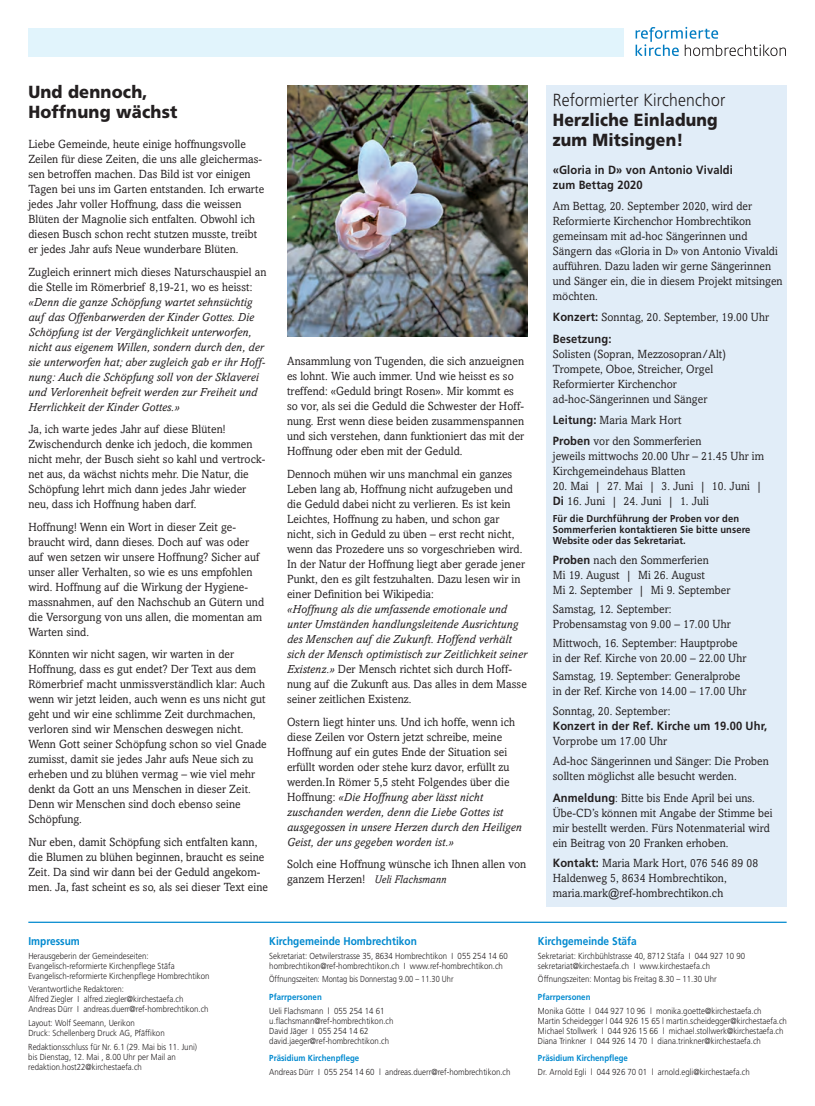
<style>
.page{position:relative;width:815px;height:1106px;background:#fff}
.page>*{position:absolute;margin:0;border:0;box-sizing:border-box;transform-origin:0 0}
.t1{font:900 17.5px/20px "Frutiger";letter-spacing:.01em;color:#231f20;scale:.9 1}
.t2{font:900 17.5px/20px "Frutiger";letter-spacing:.01em;color:#231f20;scale:.94 1}
.t3{font:300 17.5px "Frutiger";letter-spacing:.01em;color:#231f20;scale:.9 1}
.t4{font:11.88px/15px "Amasis";letter-spacing:.01em;color:#231f20;scale:.94 1}
.t5{font:italic 11.88px/15px "Amasis";letter-spacing:.01em;color:#231f20}
.t6{font:700 11.88px/15px "Frutiger";letter-spacing:.01em;color:#231f20;scale:.94 1}
.t7{font:700 11.25px "Frutiger";color:#0089cf;scale:.9 1}
.t8{font:italic 11.25px "Amasis";letter-spacing:.01em;color:#231f20;scale:.94 1}
.t9{font:700 10px/11.2px "Frutiger";letter-spacing:.01em;color:#231f20;scale:.94 1}
.t10{font:300 8.75px/10px "Frutiger";color:#231f20;scale:.9 1}
.t11{font:700 8.75px "Frutiger";color:#0089cf;scale:.9 1}
.t12{font:300 8.75px "Frutiger";color:#231f20;scale:.85 1}
.s1{font-style:normal}
.s2{font-style:italic}
.s3{font-style:normal;font-size:11.88px}
.s4{font-family:"Frutiger";font-weight:700}
</style>
<div class="page">
<svg style="left:636px;top:27px;width:150px;height:29px"></svg>
<div style="left:28px;top:28px;width:596px;height:29px;background:#e1f4fc"></div>
<div style="left:546px;top:85px;width:241px;height:821px;background:#e1edf8"></div>
<hr style="left:28px;top:921px;width:759px;height:2px;background:#0089cf">
<img style="left:287px;top:85px;width:241px;height:252px">
<h1 class="t2" style="left:28px;top:83px;width:160px">Und dennoch,<br>Hoffnung wächst</h1>
<p class="t4" style="left:28px;top:138px;width:253px">Liebe Gemeinde, heute einige hoffnungsvolle Zeilen für diese Zeiten, die uns alle gleichermas&shy;sen betroffen machen. Das Bild ist vor einigen Tagen bei uns im Garten entstanden. Ich erwarte jedes Jahr voller Hoffnung, dass die weissen Blüten der Magnolie sich entfalten. Obwohl ich diesen Busch schon recht stutzen musste, treibt er jedes Jahr aufs Neue wunderbare Blüten.</p>
<p class="t4" style="left:28px;top:265px;width:255px">Zugleich erinnert mich dieses Naturschauspiel an die Stelle im Römerbrief 8,19-21, wo es heisst:</p>
<p class="t5" style="left:28px;top:295px;width:238px">«Denn die ganze Schöpfung wartet sehnsüchtig auf das Offenbarwerden der Kinder Gottes. Die Schöpfung ist der Vergänglichkeit unterworfen, nicht aus eigenem Willen, sondern durch den, der sie unterworfen hat; aber zugleich gab er ihr Hoff&shy;nung: Auch die Schöpfung soll von der Sklaverei und Verlorenheit befreit werden zur Freiheit und Herrlichkeit der Kinder Gottes.»</p>
<p class="t4" style="left:28px;top:423px;width:254px">Ja, ich warte jedes Jahr auf diese Blüten!<br>Zwischendurch denke ich jedoch, die kommen nicht mehr, der Busch sieht so kahl und vertrock&shy;net aus, da wächst nichts mehr. Die Natur, die Schöpfung lehrt mich dann jedes Jahr wieder neu, dass ich Hoffnung haben darf.</p>
<p class="t4" style="left:28px;top:520px;width:252px">Hoffnung! Wenn ein Wort in dieser Zeit ge&shy;braucht wird, dann dieses. Doch auf was oder auf wen setzen wir unsere Hoffnung? Sicher auf unser aller Verhalten, so wie es uns empfohlen wird. Hoffnung auf die Wirkung der Hygiene&shy;massnahmen, auf den Nachschub an Gütern und die Versorgung von uns allen, die momentan am Warten sind.</p>
<p class="t4" style="left:28px;top:648px;width:255px">Könnten wir nicht sagen, wir warten in der Hoffnung, dass es gut endet? Der Text aus dem Römerbrief macht unmissverständlich klar: Auch wenn wir jetzt leiden, auch wenn es uns nicht gut geht und wir eine schlimme Zeit durchmachen, verloren sind wir Menschen deswegen nicht.<br>Wenn Gott seiner Schöpfung schon so viel Gnade zumisst, damit sie jedes Jahr aufs Neue sich zu erheben und zu blühen vermag – wie viel mehr denkt da Gott an uns Menschen in dieser Zeit.<br>Denn wir Menschen sind doch ebenso seine Schöpfung.</p>
<p class="t4" style="left:28px;top:835px;width:256px">Nur eben, damit Schöpfung sich entfalten kann, die Blumen zu blühen beginnen, braucht es seine Zeit. Da sind wir dann bei der Geduld angekom&shy;men. Ja, fast scheint es so, als sei dieser Text eine</p>
<p class="t4" style="left:287px;top:355px;width:254px">Ansammlung von Tugenden, die sich anzueignen es lohnt. Wie auch immer. Und wie heisst es so treffend: «Geduld bringt Rosen». Mir kommt es so vor, als sei die Geduld die Schwester der Hoff&shy;nung. Erst wenn diese beiden zusammenspannen und sich verstehen, dann funktioniert das mit der Hoffnung oder eben mit der Geduld.</p>
<p class="t4" style="left:287px;top:467px;width:255px">Dennoch mühen wir uns manchmal ein ganzes Leben lang ab, Hoffnung nicht aufzugeben und die Geduld dabei nicht zu verlieren. Es ist kein Leichtes, Hoffnung zu haben, und schon gar nicht, sich in Geduld zu üben – erst recht nicht, wenn das Prozedere uns so vorgeschrieben wird.<br>In der Natur der Hoffnung liegt aber gerade jener Punkt, den es gilt festzuhalten. Dazu lesen wir in einer Definition bei Wikipedia:</p>
<p class="t5" style="left:287px;top:602px;width:241px">«Hoffnung als die umfassende emotionale und unter Umständen handlungsleitende Ausrichtung des Menschen auf die Zukunft. Hoffend verhält sich der Mensch optimistisch zur Zeitlichkeit seiner Existenz.» <span class="s1">Der Mensch richtet sich durch Hoff&shy;nung auf die Zukunft aus. Das alles in dem Masse seiner zeitlichen Existenz.</span></p>
<p class="t4" style="left:287px;top:715px;width:251px">Ostern liegt hinter uns. Und ich hoffe, wenn ich diese Zeilen vor Ostern jetzt schreibe, meine Hoffnung auf ein gutes Ende der Situation sei erfüllt worden oder stehe kurz davor, erfüllt zu werden.In Römer 5,5 steht Folgendes über die Hoffnung: <span class="s2">«Die Hoffnung aber lässt nicht zuschanden werden, denn die Liebe Gottes ist ausgegossen in unsere Herzen durch den Heiligen Geist, der uns gegeben worden ist.»</span></p>
<p class="t4" style="left:287px;top:858px;width:256px">Solch eine Hoffnung wünsche ich Ihnen allen von</p>
<p class="t8" style="left:287px;top:875px;width:171px"><span class="s3">ganzem Herzen!</span> Ueli Flachsmann</p>
<h1 class="t3" style="left:553px;top:93px;width:193px">Reformierter Kirchenchor</h1>
<h1 class="t1" style="left:553px;top:112px;width:185px">Herzliche Einladung zum Mitsingen!</h1>
<p class="t6" style="left:553px;top:163px;width:193px">«Gloria in D» von Antonio Vivaldi zum Bettag 2020</p>
<p class="t4" style="left:553px;top:200px;width:246px">Am Bettag, 20. September 2020, wird der Reformierte Kirchenchor Hombrechtikon gemeinsam mit ad-hoc Sängerinnen und Sängern das «Gloria in D» von Antonio Vivaldi aufführen. Dazu laden wir gerne Sängerinnen und Sänger ein, die in diesem Projekt mitsingen möchten.</p>
<p class="t4" style="left:553px;top:311px;width:232px"><span class="s4">Konzert:</span> Sonntag, 20. September, 19.00 Uhr</p>
<p class="t6" style="left:553px;top:332px;width:64px">Besetzung:</p>
<p class="t4" style="left:553px;top:347px;width:186px">Solisten (Sopran, Mezzosopran/Alt)<br>Trompete, Oboe, Streicher, Orgel<br>Reformierter Kirchenchor ad-hoc-Sängerinnen und Sänger</p>
<p class="t4" style="left:553px;top:410px;width:160px;line-height:21.2px"><span class="s4">Leitung:</span> Maria Mark Hort<br><span class="s4">Proben</span> vor den Sommerferien</p>
<p class="t4" style="left:553px;top:450px;width:226px">jeweils mittwochs 20.00 Uhr – 21.45 Uhr im<br>Kirchgemeindehaus Blatten</p>
<p class="t4" style="left:553px;top:480px;width:224px">20. Mai | 27. Mai | 3. Juni | 10. Juni |<br><span class="s4">Di</span> 16. Juni | 24. Juni | 1. Juli</p>
<p class="t9" style="left:553px;top:513px;width:212px">Für die Durchführung der Proben vor den<br>Sommerferien kontaktieren Sie bitte unsere<br>Website oder das Sekretariat.</p>
<p class="t4" style="left:553px;top:553px;width:191px"><span class="s4">Proben</span> nach den Sommerferien<br>Mi 19. August | Mi 26. August<br>Mi 2. September | Mi 9. September</p>
<p class="t4" style="left:553px;top:602px;width:191px">Samstag, 12. September:<br>Probensamstag von 9.00 – 17.00 Uhr</p>
<p class="t4" style="left:553px;top:636px;width:207px">Mittwoch, 16. September: Hauptprobe in der Ref. Kirche von 20.00 – 22.00 Uhr</p>
<p class="t4" style="left:553px;top:670px;width:207px">Samstag, 19. September: Generalprobe in der Ref. Kirche von 14.00 – 17.00 Uhr</p>
<p class="t4" style="left:553px;top:705px;width:127px">Sonntag, 20. September:</p>
<p class="t6" style="left:553px;top:719px;width:230px">Konzert in der Ref. Kirche um 19.00 Uhr,</p>
<p class="t4" style="left:553px;top:732px;width:231px;line-height:20px">Vorprobe um 17.00 Uhr<br>Ad-hoc Sängerinnen und Sänger: Die Proben</p>
<p class="t4" style="left:553px;top:767px;width:216px;line-height:21.2px">sollten möglichst alle besucht werden.<br><span class="s4">Anmeldung</span>: Bitte bis Ende April bei uns.</p>
<p class="t4" style="left:553px;top:806px;width:235px">Übe-CD’s können mit Angabe der Stimme bei mir bestellt werden. Fürs Notenmaterial wird ein Beitrag von 20 Franken erhoben.</p>
<p class="t4" style="left:553px;top:856px;width:220px"><span class="s4">Kontakt:</span> Maria Mark Hort, 076 546 89 08<br>Haldenweg 5, 8634 Hombrechtikon, maria.mark@ref-hombrechtikon.ch</p>
<p class="t7" style="left:28px;top:936px;width:59px">Impressum</p>
<p class="t10" style="left:28px;top:951px;width:203px">Herausgeberin der Gemeindeseiten:<br>Evangelisch-reformierte Kirchenpflege Stäfa<br>Evangelisch-reformierte Kirchenpflege Hombrechtikon</p>
<p class="t10" style="left:28px;top:985px;width:202px">Verantwortliche Redaktoren:<br>Alfred Ziegler I alfred.ziegler@kirchestaefa.ch<br>Andreas Dürr I andreas.duerr@ref-hombrechtikon.ch</p>
<p class="t10" style="left:28px;top:1018px;width:153px">Layout: Wolf Seemann, Uerikon<br>Druck: Schellenberg Druck AG, Pfäffikon</p>
<p class="t10" style="left:28px;top:1042px;width:189px">Redaktionsschluss für Nr. 6.1 (29. Mai bis 11. Juni) bis Dienstag, 12. Mai , 8.00 Uhr per Mail an redaktion.host22@kirchestaefa.ch</p>
<p class="t7" style="left:269px;top:936px;width:165px">Kirchgemeinde Hombrechtikon</p>
<p class="t10" style="left:269px;top:951px;width:267px">Sekretariat: Oetwilerstrasse 35, 8634 Hombrechtikon I 055 254 14 60 hombrechtikon@ref-hombrechtikon.ch I www.ref-hombrechtikon.ch</p>
<p class="t12" style="left:269px;top:975px;width:218px">Öffnungszeiten: Montag bis Donnerstag 9.00 – 11.30 Uhr</p>
<p class="t11" style="left:269px;top:993px;width:60px">Pfarrpersonen</p>
<p class="t10" style="left:269px;top:1006px;width:139px">Ueli Flachsmann | 055 254 14 61 u.flachsmann@ref-hombrechtikon.ch David Jäger I 055 254 14 62 david.jaeger@ref-hombrechtikon.ch</p>
<p class="t11" style="left:269px;top:1054px;width:102px">Präsidium Kirchenpflege</p>
<p class="t10" style="left:269px;top:1067px;width:269px">Andreas Dürr I 055 254 14 60 l andreas.duerr@ref-hombrechtikon.ch</p>
<p class="t7" style="left:538px;top:936px;width:111px">Kirchgemeinde Stäfa</p>
<p class="t10" style="left:538px;top:951px;width:232px">Sekretariat: Kirchbühlstrasse 40, 8712 Stäfa I 044 927 10 90 sekretariat@kirchestaefa.ch I www.kirchestaefa.ch</p>
<p class="t10" style="left:538px;top:975px;width:200px">Öffnungszeiten: Montag bis Freitag 8.30 – 11.30 Uhr</p>
<p class="t11" style="left:538px;top:993px;width:60px">Pfarrpersonen</p>
<p class="t10" style="left:538px;top:1006px;width:278px">Monika Götte l 044 927 10 96 l monika.goette@kirchestaefa.ch<br>Martin Scheidegger l 044 926 15 65 l martin.scheidegger@kirchestaefa.ch Michael Stollwerk l 044 926 15 66 l michael.stollwerk@kirchestaefa.ch Diana Trinkner I 044 926 14 70 l diana.trinkner@kirchestaefa.ch</p>
<p class="t11" style="left:538px;top:1054px;width:102px">Präsidium Kirchenpflege</p>
<p class="t10" style="left:538px;top:1067px;width:237px">Dr. Arnold Egli l 044 926 70 01 l arnold.egli@kirchestaefa.ch</p>
</div>
